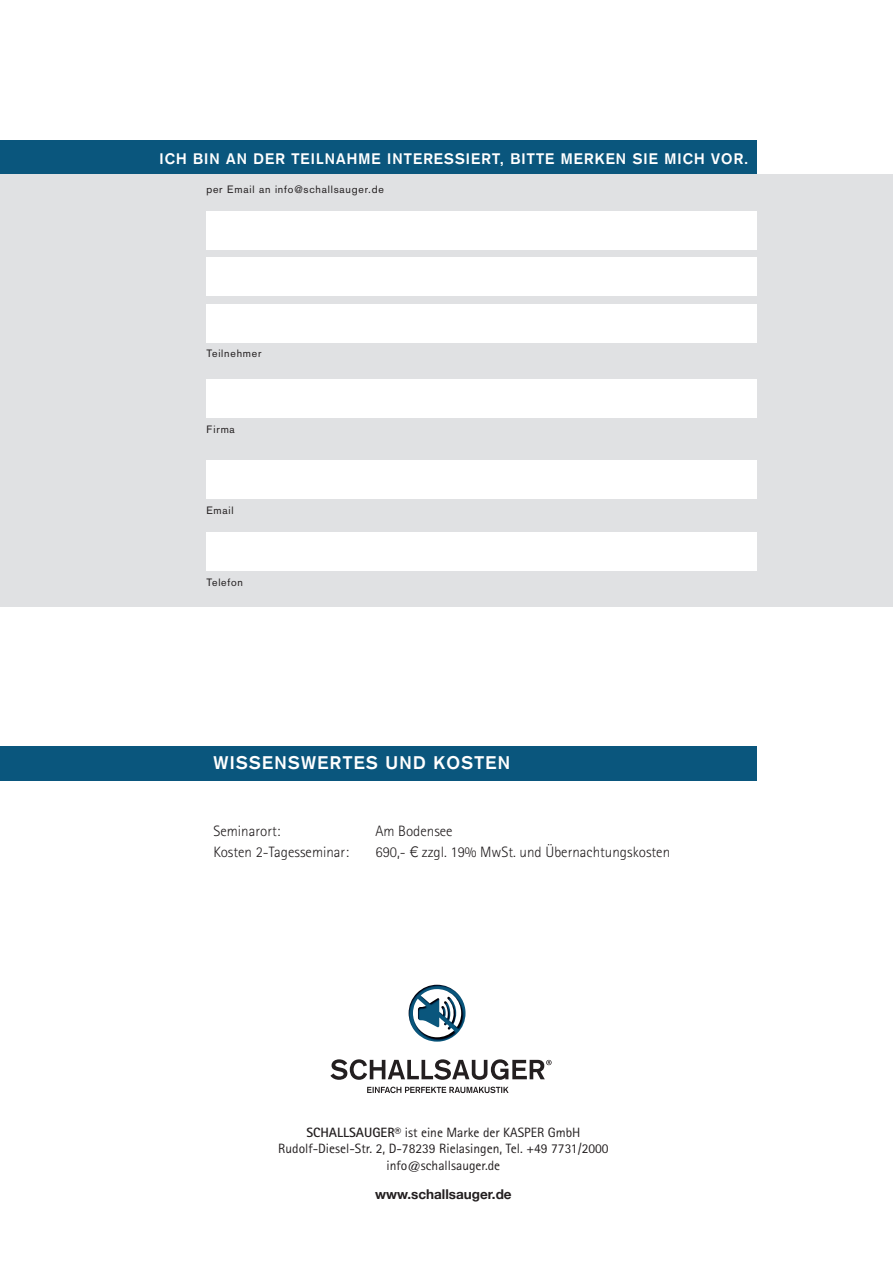
<style>
.page{position:relative;width:893px;height:1263px;background:#fff}
.page>*{position:absolute;margin:0;border:0;box-sizing:border-box;transform-origin:0 0}
.t1{font:700 18px "Akzidenz Grotesk";letter-spacing:.075em;color:#fff}
.t2{font:300 15px "Rotis Sans Serif";color:#231f20}
.t3{font:700 15px "Akzidenz Grotesk";letter-spacing:.075em;color:#fff}
.t4{font:13.5px/16.2px "Rotis Sans Serif";color:#231f20;text-align:center}
.t5{font:700 13.5px "Helvetica Neue";color:#231f20}
.t6{font:10.5px "Akzidenz Grotesk";letter-spacing:.075em;color:#231f20}
.s1{font-family:"Helvetica Neue"}
.s2{font-weight:700}
</style>
<div class="page">
<div style="left:0;top:746px;width:757px;height:34px;background:#0a567d"></div>
<div style="left:0;top:140px;width:757px;height:34px;background:#0a567d"></div>
<div style="left:0;top:174px;width:893px;height:433px;background:#e0e1e3"></div>
<div style="left:206px;top:211px;width:551px;height:39px;background:#fff"></div>
<div style="left:206px;top:258px;width:551px;height:38px;background:#fff"></div>
<div style="left:206px;top:304px;width:551px;height:38px;background:#fff"></div>
<div style="left:206px;top:379px;width:551px;height:38px;background:#fff"></div>
<div style="left:206px;top:460px;width:551px;height:39px;background:#fff"></div>
<div style="left:206px;top:532px;width:551px;height:38px;background:#fff"></div>
<svg style="left:330px;top:1059px;width:222px;height:21px"></svg>
<svg style="left:367px;top:1087px;width:142px;height:6px"></svg>
<img style="left:409px;top:985px;width:49px;height:57px">
<img style="left:413px;top:1003px;width:41px;height:34px">
<img style="left:424px;top:989px;width:34px;height:1px">
<img style="left:415px;top:990px;width:50px;height:43px">
<p class="t3" style="left:159px;top:150px;width:590px">ICH BIN AN DER TEILNAHME INTERESSIERT, BITTE MERKEN SIE MICH VOR.</p>
<p class="t6" style="left:206px;top:183px;width:179px">per Email an info@schallsauger.de</p>
<p class="t6" style="left:206px;top:348px;width:57px">Teilnehmer</p>
<p class="t6" style="left:206px;top:423px;width:30px">Firma</p>
<p class="t6" style="left:206px;top:504px;width:29px">Email</p>
<p class="t6" style="left:206px;top:576px;width:38px">Telefon</p>
<h1 class="t1" style="left:213px;top:752px;width:298px">WISSENSWERTES UND KOSTEN</h1>
<p class="t2" style="left:213px;top:822px;width:68px">Seminarort:</p>
<p class="t2" style="left:375px;top:822px;width:79px">Am Bodensee</p>
<p class="t2" style="left:213px;top:843px;width:137px">Kosten 2-Tagesseminar:</p>
<p class="t2" style="left:375px;top:843px;width:296px">690,- <span class="s1">€</span> zzgl. 19% MwSt. und Übernachtungskosten</p>
<p class="t4" style="left:278px;top:1124px;width:332px"><span class="s2">SCHALLSAUGER®</span> ist eine Marke der KASPER GmbH<br>Rudolf-Diesel-Str. 2, D-78239 Rielasingen, Tel. +49 7731/2000 info@schallsauger.de</p>
<p class="t5" style="left:375px;top:1183px;width:138px">www.schallsauger.de</p>
</div>
